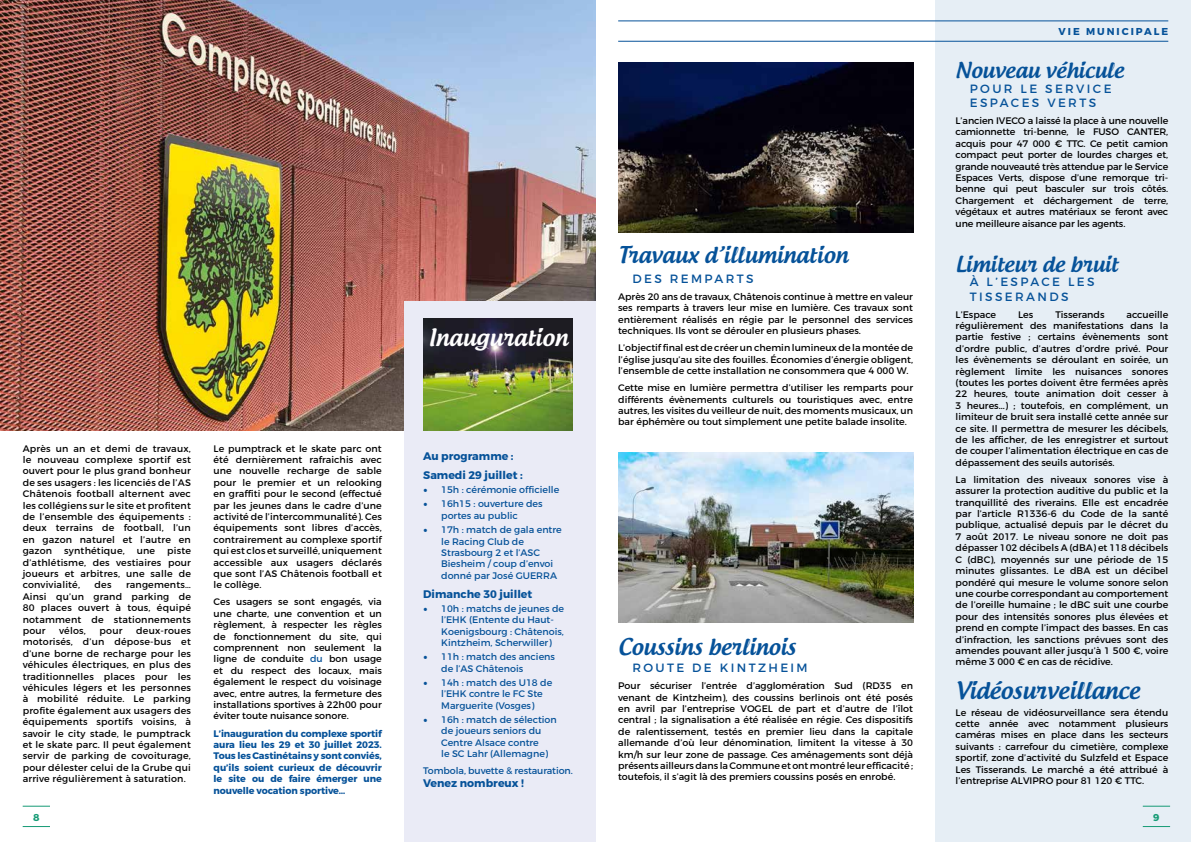
<style>
.page{position:relative;width:1191px;height:842px;background:#fff}
.page>*{position:absolute;margin:0;border:0;box-sizing:border-box;transform-origin:0 0}
.t1{font:500 23px "Androgyne";color:#065299}
.t2{font:500 23px "Androgyne";color:#fff}
.t3{font:500 22px "Androgyne";color:#065299}
.t4{font:500 21px "Androgyne";color:#065299}
.t5{font:12px/14.4px "Montserrat";letter-spacing:.2em;color:#065299}
.t6{font:700 11px/18.9px "Montserrat";color:#065299}
.t7{font:700 10px "Montserrat";letter-spacing:.2em;color:#065299}
.t8{font:700 10px "Montserrat";color:#169b75}
.t9{font:9.5px/11.4px "Montserrat";color:#000;text-align:justify}
.t10{font:9.5px/11.4px "Montserrat";color:#065299}
.t11{font:700 9.5px/11.4px "Montserrat";letter-spacing:-.01em;color:#065299;text-align:justify}
.t12{font:9.5px "Montserrat";letter-spacing:.02em;color:#000}
.s1{color:#065299}
.s2{font-family:"Minion Pro";font-size:12px}
</style>
<div class="page">
<img style="left:0;top:0;width:595px;height:431px">
<div style="left:404px;top:302px;width:191px;height:540px;background:#eaebf6"></div>
<img style="left:423px;top:318px;width:150px;height:113px">
<div style="left:935px;top:0;width:256px;height:842px;background:#e6eef5"></div>
<hr style="left:618px;top:21px;width:550px;height:1px;background:#065299">
<hr style="left:618px;top:41px;width:550px;height:1px;background:#065299">
<img style="left:618px;top:62px;width:295px;height:170px">
<img style="left:618px;top:452px;width:295px;height:170px">
<svg style="left:1142px;top:806px;width:28px;height:1px"></svg>
<svg style="left:1142px;top:826px;width:28px;height:1px"></svg>
<svg style="left:23px;top:806px;width:27px;height:1px"></svg>
<svg style="left:23px;top:826px;width:27px;height:1px"></svg>
<p class="t9" style="left:23px;top:442px;width:170px">Après un an et demi de travaux, le nouveau complexe sportif est ouvert pour le plus grand bonheur de ses usagers : les licenciés de l’AS Châtenois football alternent avec les collégiens sur le site et profitent de l’ensemble des équipements : deux terrains de football, l’un en gazon naturel et l’autre en gazon</p>
<p class="t12" style="left:64px;top:545px;width:62px">synthétique,</p>
<p class="t9" style="left:137px;top:545px;width:20px">une</p>
<p class="t9" style="left:23px;top:545px;width:170px;text-indent:144px">piste d’athlétisme, des vestiaires pour joueurs et arbitres, une salle de convivialité,</p>
<p class="t9" style="left:95px;top:579px;width:18px">des</p>
<p class="t9" style="left:23px;top:579px;width:170px;text-indent:103px">rangements… Ainsi qu’un grand parking de 80 places ouvert à tous, équipé notamment de stationnements pour</p>
<p class="t9" style="left:59px;top:625px;width:28px">vélos,</p>
<p class="t9" style="left:100px;top:625px;width:24px">pour</p>
<p class="t9" style="left:23px;top:625px;width:170px;text-indent:114px">deux-roues motorisés, d’un dépose-bus et d’une borne de recharge pour les véhicules électriques, en plus des traditionnelles places pour les véhicules légers et les personnes à mobilité réduite. Le parking profite également aux usagers des équipements sportifs voisins, à savoir le city stade, le pumptrack et le skate parc. Il peut également servir de parking de covoiturage, pour délester celui de la Grube qui arrive régulièrement à saturation.</p>
<p class="t9" style="left:214px;top:442px;width:170px">Le pumptrack et le skate parc ont été dernièrement rafraichis avec une nouvelle recharge de sable pour le premier et un relooking en graffiti pour le second (effectué par les jeunes dans le cadre d’une activité de l’intercommunalité). Ces équipements sont libres d’accès, contrairement au complexe sportif qui est clos et surveillé, uniquement accessible aux usagers déclarés que sont l’AS Châtenois football et le collège.</p>
<p class="t9" style="left:214px;top:596px;width:170px">Ces usagers se sont engagés, via une charte, une convention et un règlement, à respecter les règles de fonctionnement du site, qui comprennent non seulement la ligne de conduite <span class="s1">du</span> bon usage et du respect des locaux, mais également le respect du voisinage avec, entre autres, la fermeture des installations sportives à 22h00 pour éviter toute nuisance sonore.</p>
<p class="t11" style="left:214px;top:728px;width:170px">L’inauguration du complexe sportif aura lieu les 29 et 30 juillet 2023.<br>Tous les Castinétains y sont conviés, qu’ils soient curieux de découvrir le site ou de faire émerger une nouvelle vocation sportive…</p>
<h1 class="t2" style="left:428px;top:323px;width:141px">Inauguration</h1>
<p class="t6" style="left:423px;top:447px;width:101px">Au programme :<br>Samedi 29 juillet :</p>
<p class="t10" style="left:423px;top:484px;width:137px"><span class="s2">•</span> 15h : cérémonie officielle</p>
<p class="t10" style="left:441px;top:498px;width:103px;text-indent:-18px"><span class="s2">•</span> 16h15 : ouverture des portes au public</p>
<p class="t10" style="left:441px;top:524px;width:122px;text-indent:-18px"><span class="s2">•</span> 17h : match de gala entre le Racing Club de<br>Strasbourg 2 et l’ASC<br>Biesheim / coup d’envoi donné par José GUERRA</p>
<p class="t6" style="left:423px;top:584px;width:111px">Dimanche 30 juillet</p>
<p class="t10" style="left:441px;top:603px;width:124px;text-indent:-18px"><span class="s2">•</span> 10h : matchs de jeunes de l’EHK (Entente du Haut-<br>Koenigsbourg : Châtenois,<br>Kintzheim, Scherwiller)</p>
<p class="t10" style="left:441px;top:651px;width:115px;text-indent:-18px"><span class="s2">•</span> 11h : match des anciens de l’AS Châtenois</p>
<p class="t10" style="left:441px;top:677px;width:112px;text-indent:-18px"><span class="s2">•</span> 14h : match des U18 de l’EHK contre le FC Ste<br>Marguerite (Vosges)</p>
<p class="t10" style="left:441px;top:714px;width:117px;text-indent:-18px"><span class="s2">•</span> 16h : match de sélection de joueurs seniors du<br>Centre Alsace contre<br>le SC Lahr (Allemagne)</p>
<p class="t10" style="left:423px;top:765px;width:151px">Tombola, buvette &amp; restauration.</p>
<p class="t6" style="left:423px;top:774px;width:102px">Venez nombreux !</p>
<h2 class="t3" style="left:618px;top:241px;width:231px">Travaux d’illumination</h2>
<p class="t5" style="left:632px;top:271px;width:123px">DES REMPARTS</p>
<p class="t9" style="left:618px;top:291px;width:296px">Après 20 ans de travaux, Châtenois continue à mettre en valeur ses remparts à travers leur mise en lumière. Ces travaux sont entièrement réalisés en régie par le personnel des services techniques. Ils vont se dérouler en plusieurs phases.</p>
<p class="t9" style="left:618px;top:342px;width:296px">L’objectif final est de créer un chemin lumineux de la montée de l’église jusqu’au site des fouilles. Économies d’énergie obligent, l’ensemble de cette installation ne consommera que 4 000 W.</p>
<p class="t9" style="left:618px;top:382px;width:296px">Cette mise en lumière permettra d’utiliser les remparts pour différents évènements culturels ou touristiques avec, entre autres, les visites du veilleur de nuit, des moments musicaux, un bar éphémère ou tout simplement une petite balade insolite.</p>
<h2 class="t3" style="left:618px;top:633px;width:179px">Coussins berlinois</h2>
<p class="t5" style="left:632px;top:661px;width:177px">ROUTE DE KINTZHEIM</p>
<p class="t9" style="left:618px;top:680px;width:296px">Pour sécuriser l’entrée d’agglomération Sud (RD35 en venant de Kintzheim), des coussins berlinois ont été posés en avril par l’entreprise VOGEL de part et d’autre de l’îlot central ; la signalisation a été réalisée en régie. Ces dispositifs de ralentissement, testés en premier lieu dans la capitale allemande d’où leur dénomination, limitent la vitesse à 30 km/h sur leur zone de passage. Ces aménagements sont déjà présents ailleurs dans la Commune et ont montré leur efficacité ; toutefois, il s’agit là des premiers coussins posés en enrobé.</p>
<p class="t7" style="left:1058px;top:26px;width:111px">VIE MUNICIPALE</p>
<h3 class="t4" style="left:955px;top:57px;width:170px">Nouveau véhicule</h3>
<p class="t5" style="left:969px;top:81px;width:143px">POUR LE SERVICE<br>ESPACES VERTS</p>
<p class="t9" style="left:955px;top:115px;width:214px">L’ancien IVECO a laissé la place à une nouvelle camionnette tri-benne, le FUSO CANTER, acquis pour 47 000 € TTC. Ce petit camion compact peut porter de lourdes charges et, grande nouveauté très attendue par le Service Espaces Verts, dispose d’une remorque tri&shy;benne qui peut basculer sur trois côtés.<br>Chargement et déchargement de terre, végétaux et autres matériaux se feront avec une meilleure aisance par les agents.</p>
<h3 class="t4" style="left:955px;top:250px;width:164px">Limiteur de bruit</h3>
<p class="t5" style="left:969px;top:275px;width:126px">À L’ESPACE LES<br>TISSERANDS</p>
<p class="t9" style="left:955px;top:308px;width:42px">L’Espace</p>
<p class="t9" style="left:1018px;top:308px;width:17px">Les</p>
<p class="t9" style="left:1055px;top:308px;width:51px">Tisserands</p>
<p class="t9" style="left:955px;top:308px;width:214px;text-indent:171px">accueille régulièrement des manifestations dans la partie festive ; certains évènements sont d’ordre public, d’autres d’ordre privé. Pour les évènements se déroulant en soirée, un règlement limite les nuisances sonores (toutes les portes doivent être fermées après 22 heures, toute animation doit cesser à 3 heures...) ; toutefois, en complément, un limiteur de bruit sera installé cette année sur ce site. Il permettra de mesurer les décibels, de les afficher, de les enregistrer et surtout de couper l’alimentation électrique en cas de dépassement des seuils autorisés.</p>
<p class="t9" style="left:955px;top:474px;width:214px">La limitation des niveaux sonores vise à assurer la protection auditive du public et la tranquillité des riverains. Elle est encadrée par l’article R1336-6 du Code de la santé publique, actualisé depuis par le décret du 7 août 2017. Le niveau sonore ne doit pas dépasser 102 décibels A (dBA) et 118 décibels C (dBC), moyennés sur une période de 15 minutes glissantes. Le dBA est un décibel pondéré qui mesure le volume sonore selon une courbe correspondant au comportement de l’oreille humaine ; le dBC suit une courbe pour des intensités sonores plus élevées et prend en compte l’impact des basses. En cas d’infraction, les sanctions prévues sont des amendes pouvant aller jusqu’à 1 500 €, voire même 3 000 € en cas de récidive.</p>
<h1 class="t1" style="left:955px;top:675px;width:186px">Vidéosurveillance</h1>
<p class="t9" style="left:955px;top:706px;width:214px">Le réseau de vidéosurveillance sera étendu cette année avec notamment plusieurs caméras mises en place dans les secteurs suivants : carrefour du cimetière, complexe sportif, zone d’activité du Sulzfeld et Espace Les Tisserands. Le marché a été attribué à l’entreprise ALVIPRO pour 81 120 € TTC.</p>
<p class="t8" style="left:33px;top:811px;width:8px">8</p>
<p class="t8" style="left:1153px;top:811px;width:8px">9</p>
</div>
